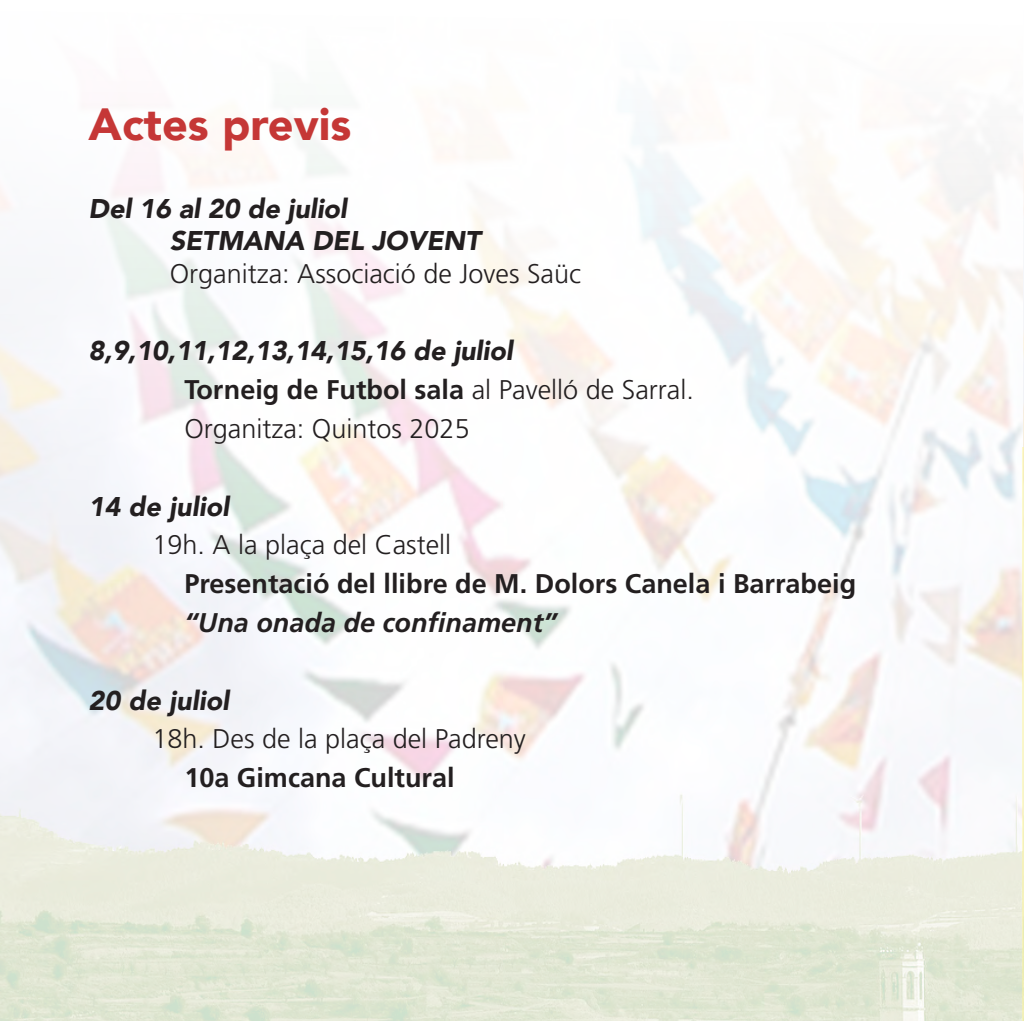
<style>
.page{position:relative;width:1024px;height:1021px;background:#fff}
.page>*{position:absolute;margin:0;border:0;box-sizing:border-box;transform-origin:0 0}
.t1{font:900 45px "Avenir";color:#c53736}
.t2{font:italic 900 27px/32.4px "Avenir";letter-spacing:-.005em;color:#231f20}
.t3{font:700 27px "Frutiger";color:#231f20}
.t4{font:300 27px "Frutiger";color:#231f20}
.t5{font:italic 700 27px "Frutiger";color:#231f20}
.s1{font-family:"Frutiger";font-weight:300;font-style:normal}
.s2{font-weight:300}
</style>
<div class="page">
<img style="left:1023px;top:161px;width:1px;height:859px">
<hr style="left:1021px;top:447px;width:2px;height:573px;background:#fff79a">
<p class="t1" style="left:89px;top:86px;width:264px">Actes previs</p>
<p class="t2" style="left:170px;top:192px;width:413px;text-indent:-81px">Del 16 al 20 de juliol<br>SETMANA DEL JOVENT<br><span class="s1">Organitza: Associació de Joves Saüc</span></p>
<p class="t2" style="left:89px;top:334px;width:425px">8,9,10,11,12,13,14,15,16 de juliol</p>
<p class="t3" style="left:184px;top:374px;width:511px">Torneig de Futbol sala <span class="s2">al Pavelló de Sarral.</span></p>
<p class="t4" style="left:184px;top:413px;width:287px">Organitza: Quintos 2025</p>
<p class="t2" style="left:89px;top:489px;width:142px">14 de juliol</p>
<p class="t4" style="left:152px;top:529px;width:300px">19h. A la plaça del Castell</p>
<p class="t3" style="left:184px;top:568px;width:673px">Presentació del llibre de M. Dolors Canela i Barrabeig</p>
<p class="t5" style="left:184px;top:606px;width:374px">“Una onada de confinament”</p>
<p class="t2" style="left:89px;top:683px;width:142px">20 de juliol</p>
<p class="t4" style="left:152px;top:723px;width:375px">18h. Des de la plaça del Padreny</p>
<p class="t3" style="left:184px;top:761px;width:272px">10a Gimcana Cultural</p>
</div>
